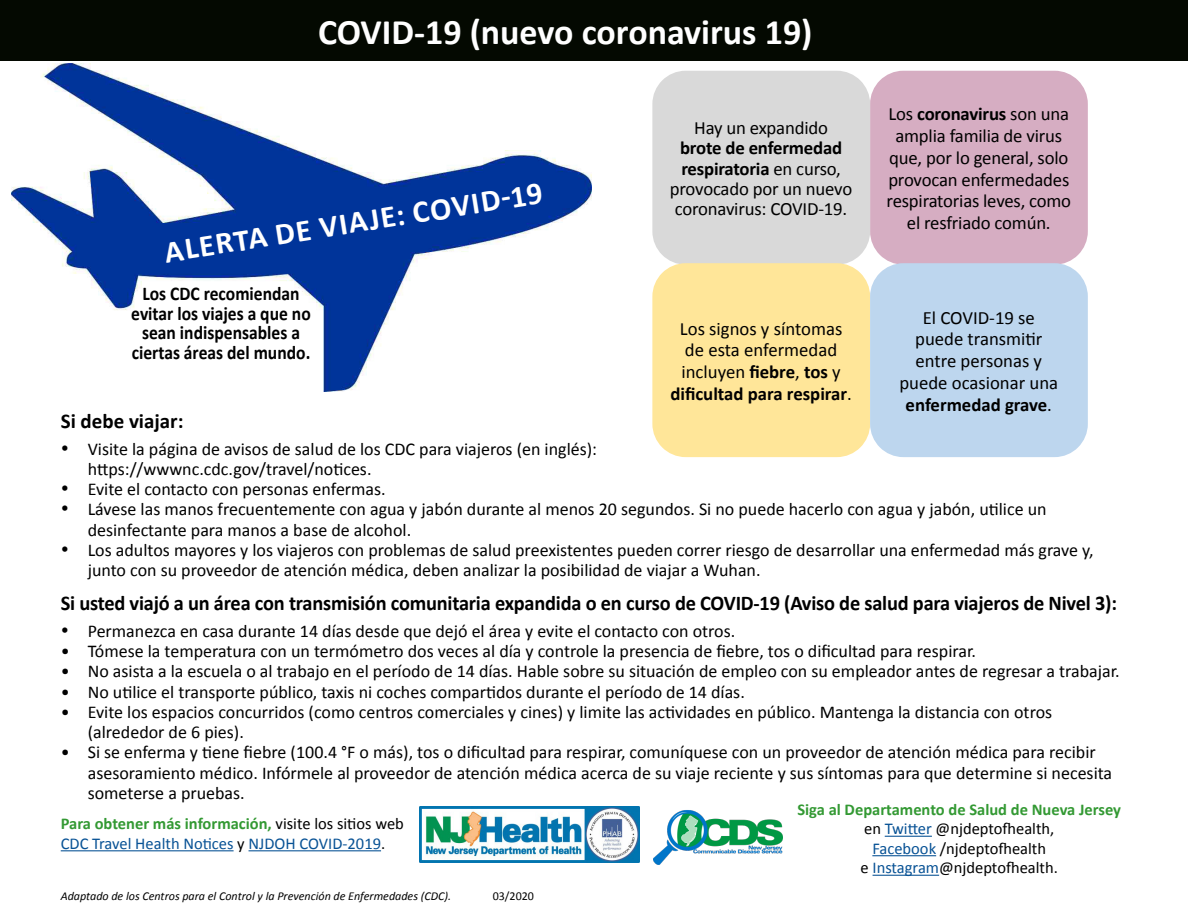
<style>
.page{position:relative;width:1188px;height:918px;background:#fff}
.page>*{position:absolute;margin:0;border:0;box-sizing:border-box;transform-origin:0 0}
.t1{font:700 36px "Calibri";color:#fff}
.t2{font:700 31.5px "Calibri";color:#fff}
.t3{font:700 21px "Calibri";letter-spacing:-.01em;color:#000}
.t4{font:700 19.5px/19.5px "Calibri";color:#000;text-align:center;scale:.9 1}
.t5{font:18.75px/21.8px "Calibri";letter-spacing:-.01em;color:#000;text-align:center}
.t6{font:18px/20.2px "Calibri";color:#000}
.t7{font:16.5px/19.5px "Calibri";color:#085295}
.t8{font:16.5px/19.5px "Calibri";color:#000;text-align:center}
.t9{font:700 16.5px "Calibri";color:#393}
.t10{font:italic 12px "Calibri";color:#000}
.t11{font:12px "Calibri";color:#000}
.s1{font-weight:700}
.s2{font-weight:700;color:#393}
.s3{color:#000}
.s4{color:#085295}
</style>
<div class="page">
<img style="left:11px;top:63px;width:580px;height:329px">
<svg style="left:652px;top:70px;width:436px;height:388px;background:#dbd1ca"></svg>
<div style="left:0;top:0;width:1188px;height:61px;background:#040901"></div>
<img style="left:420px;top:807px;width:220px;height:56px">
<img style="left:654px;top:810px;width:129px;height:55px">
<hr style="left:61px;top:850px;width:173px;height:1px;background:#085295">
<hr style="left:249px;top:850px;width:132px;height:1px;background:#085295">
<hr style="left:885px;top:836px;width:47px;height:1px;background:#085295">
<hr style="left:872px;top:855px;width:64px;height:1px;background:#085295">
<hr style="left:873px;top:875px;width:66px;height:1px;background:#085295">
<p class="t1" style="left:318px;top:9px;width:496px">COVID-19 (nuevo coronavirus 19)</p>
<p class="t2" style="left:162px;top:232px;width:384px;rotate:-9deg">ALERTA DE VIAJE: COVID-19</p>
<p class="t5" style="left:670px;top:118px;width:184px;line-height:20.2px">Hay un expandido<br><span class="s1">brote de enfermedad respiratoria</span> en curso, provocado por un nuevo coronavirus: COVID-19.</p>
<p class="t5" style="left:887px;top:103px;width:186px">Los <span class="s1">coronavirus</span> son una amplia familia de virus que, por lo general, solo provocan enfermedades respiratorias leves, como el resfriado común.</p>
<p class="t4" style="left:131px;top:284px;width:201px">Los CDC recomiendan evitar los viajes a que no sean indispensables a ciertas áreas del mundo.</p>
<p class="t5" style="left:670px;top:318px;width:183px">Los signos y síntomas de esta enfermedad incluyen <span class="s1">fiebre</span>, <span class="s1">tos</span> y <span class="s1">dificultad para respirar</span>.</p>
<p class="t5" style="left:899px;top:307px;width:160px">El COVID-19 se puede transmitir entre personas y puede ocasionar una <span class="s1">enfermedad grave</span>.</p>
<p class="t3" style="left:61px;top:407px;width:124px">Si debe viajar:</p>
<p class="t6" style="left:88px;top:438px;width:511px;text-indent:-27px">• Visite la página de avisos de salud de los CDC para viajeros (en inglés): https://wwwnc.cdc.gov/travel/notices.</p>
<p class="t6" style="left:61px;top:479px;width:327px">• Evite el contacto con personas enfermas.</p>
<p class="t6" style="left:88px;top:499px;width:960px;text-indent:-27px">• Lávese las manos frecuentemente con agua y jabón durante al menos 20 segundos. Si no puede hacerlo con agua y jabón, utilice un desinfectante para manos a base de alcohol.</p>
<p class="t6" style="left:88px;top:540px;width:1007px;text-indent:-27px">• Los adultos mayores y los viajeros con problemas de salud preexistentes pueden correr riesgo de desarrollar una enfermedad más grave y, junto con su proveedor de atención médica, deben analizar la posibilidad de viajar a Wuhan.</p>
<p class="t3" style="left:61px;top:589px;width:1058px">Si usted viajó a un área con transmisión comunitaria expandida o en curso de COVID-19 (Aviso de salud para viajeros de Nivel 3):</p>
<p class="t6" style="left:61px;top:621px;width:676px">• Permanezca en casa durante 14 días desde que dejó el área y evite el contacto con otros.</p>
<p class="t6" style="left:61px;top:641px;width:917px">• Tómese la temperatura con un termómetro dos veces al día y controle la presencia de fiebre, tos o dificultad para respirar.</p>
<p class="t6" style="left:61px;top:661px;width:1061px">• No asista a la escuela o al trabajo en el período de 14 días. Hable sobre su situación de empleo con su empleador antes de regresar a trabajar.</p>
<p class="t6" style="left:61px;top:681px;width:686px">• No utilice el transporte público, taxis ni coches compartidos durante el período de 14 días.</p>
<p class="t6" style="left:88px;top:702px;width:966px;text-indent:-27px">• Evite los espacios concurridos (como centros comerciales y cines) y limite las actividades en público. Mantenga la distancia con otros (alrededor de 6 pies).</p>
<p class="t6" style="left:88px;top:742px;width:1026px;text-indent:-27px">• Si se enferma y tiene fiebre (100.4 °F o más), tos o dificultad para respirar, comuníquese con un proveedor de atención médica para recibir asesoramiento médico. Infórmele al proveedor de atención médica acerca de su viaje reciente y sus síntomas para que determine si necesita someterse a pruebas.</p>
<p class="t7" style="left:61px;top:814px;width:345px"><span class="s2">Para obtener más información,</span> <span class="s3">visite los sitios web<br></span>CDC Travel Health Notices <span class="s3">y</span> NJDOH COVID-2019<span class="s3">.</span></p>
<p class="t10" style="left:61px;top:888px;width:392px">Adaptado de los Centros para el Control y la Prevención de Enfermedades (CDC).</p>
<p class="t11" style="left:493px;top:888px;width:43px">03/2020</p>
<p class="t9" style="left:797px;top:799px;width:325px">Siga al Departamento de Salud de Nueva Jersey</p>
<p class="t8" style="left:861px;top:819px;width:199px">en <span class="s4">Twitter</span> @njdeptofhealth,<br><span class="s4">Facebook</span> /njdeptofhealth<br>e <span class="s4">Instagram</span>@njdeptofhealth.</p>
</div>
